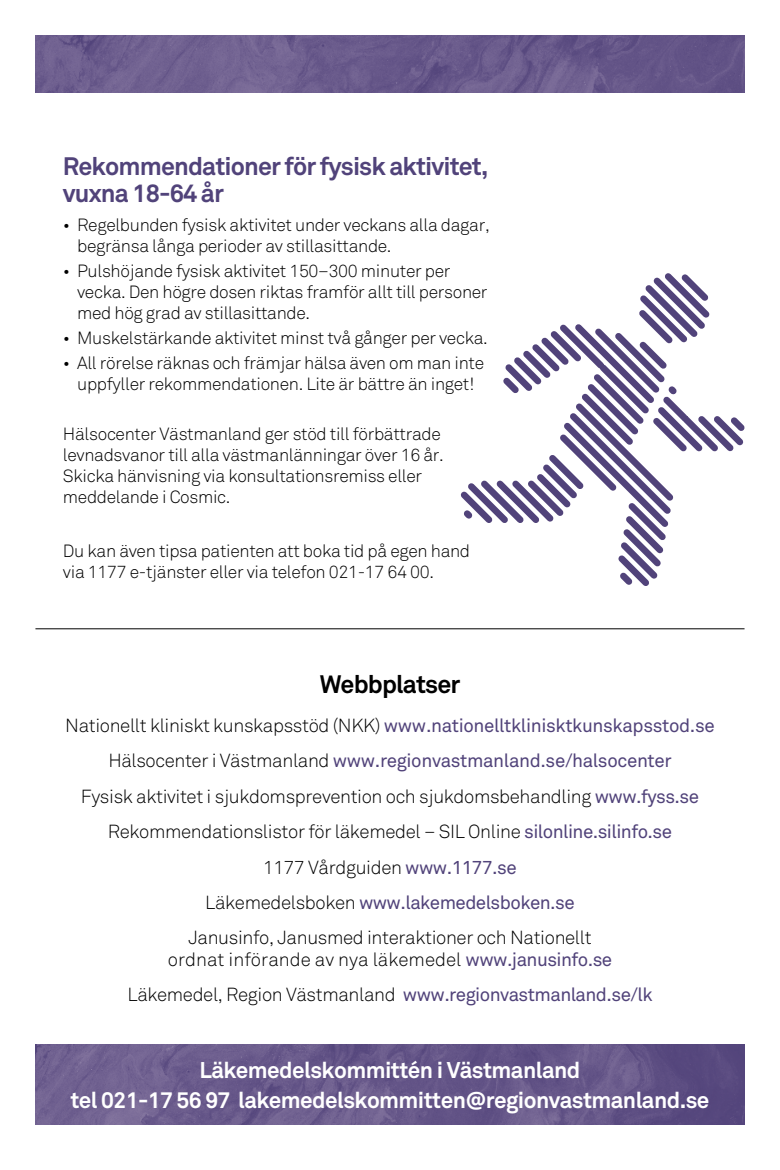
<style>
.page{position:relative;width:780px;height:1170px;background:#fff}
.page>*{position:absolute;margin:0;border:0;box-sizing:border-box;transform-origin:0 0}
.t1{font:700 25px/27.8px "Akkurat Std";letter-spacing:-.035em;color:#51437a}
.t2{font:700 25px "Akkurat Std";letter-spacing:-.035em;color:#000}
.t3{font:700 22.5px/30px "Akkurat Std";letter-spacing:-.025em;color:#fff;text-align:center}
.t4{font:300 18.75px/35.5px "Akkurat Std";letter-spacing:-.02em;color:#000;text-align:center}
.t5{font:300 18.75px/35.5px "Akkurat Std";color:#000;text-align:center}
.t6{font:300 17.5px/21.2px "Akkurat Std";letter-spacing:-.02em;color:#000}
.s1{font-weight:400;color:#51437a}
</style>
<div class="page">
<img style="left:35px;top:1044px;width:709px;height:80px">
<img style="left:36px;top:35px;width:708px;height:57px">
<hr style="left:35px;top:628px;width:709px;height:1px;background:#000">
<svg style="left:460px;top:344px;width:214px;height:242px"></svg>
<svg style="left:535px;top:273px;width:210px;height:184px"></svg>
<h1 class="t1" style="left:63px;top:151px;width:427px">Rekommendationer för fysisk aktivitet, vuxna 18-64 år</h1>
<p class="t6" style="left:77px;top:214px;width:414px;text-indent:-14px">• Regelbunden fysisk aktivitet under veckans alla dagar, begränsa långa perioder av stillasittande.</p>
<p class="t6" style="left:77px;top:260px;width:412px;text-indent:-14px">• Pulshöjande fysisk aktivitet 150–300 minuter per vecka. Den högre dosen riktas framför allt till personer med hög grad av stillasittande.</p>
<p class="t6" style="left:63px;top:327px;width:426px">• Muskelstärkande aktivitet minst två gånger per vecka.</p>
<p class="t6" style="left:63px;top:352px;width:422px;text-align:center">• All rörelse räknas och främjar hälsa även om man inte uppfyller rekommendationen. Lite är bättre än inget!</p>
<p class="t6" style="left:63px;top:423px;width:382px">Hälsocenter Västmanland ger stöd till förbättrade levnadsvanor till alla västmanlänningar över 16 år.<br>Skicka hänvisning via konsultationsremiss eller meddelande i Cosmic.</p>
<p class="t6" style="left:63px;top:540px;width:408px">Du kan även tipsa patienten att boka tid på egen hand via 1177 e-tjänster eller via telefon 021-17 64 00.</p>
<h1 class="t2" style="left:320px;top:668px;width:142px">Webbplatser</h1>
<p class="t4" style="left:65px;top:707px;width:651px">Nationellt kliniskt kunskapsstöd (NKK) <span class="s1">www.nationelltklinisktkunskapsstod.se </span>Hälsocenter i Västmanland <span class="s1">www.regionvastmanland.se/halsocenter<br></span>Fysisk aktivitet i sjukdomsprevention och sjukdomsbehandling <span class="s1">www.fyss.se </span>Rekommendationslistor för läkemedel – SIL Online <span class="s1">silonline.silinfo.se<br></span>1177 Vårdguiden <span class="s1">www.1177.se<br></span>Läkemedelsboken <span class="s1">www.lakemedelsboken.se<br></span>Janusinfo, Janusmed interaktioner och Nationellt</p>
<p class="t5" style="left:127px;top:941px;width:526px">ordnat införande av nya läkemedel <span class="s1">www.janusinfo.se<br></span>Läkemedel, Region Västmanland <span class="s1">www.regionvastmanland.se/lk</span></p>
<p class="t3" style="left:70px;top:1054px;width:640px">Läkemedelskommittén i Västmanland<br>tel 021-17 56 97 lakemedelskommitten@regionvastmanland.se</p>
</div>
